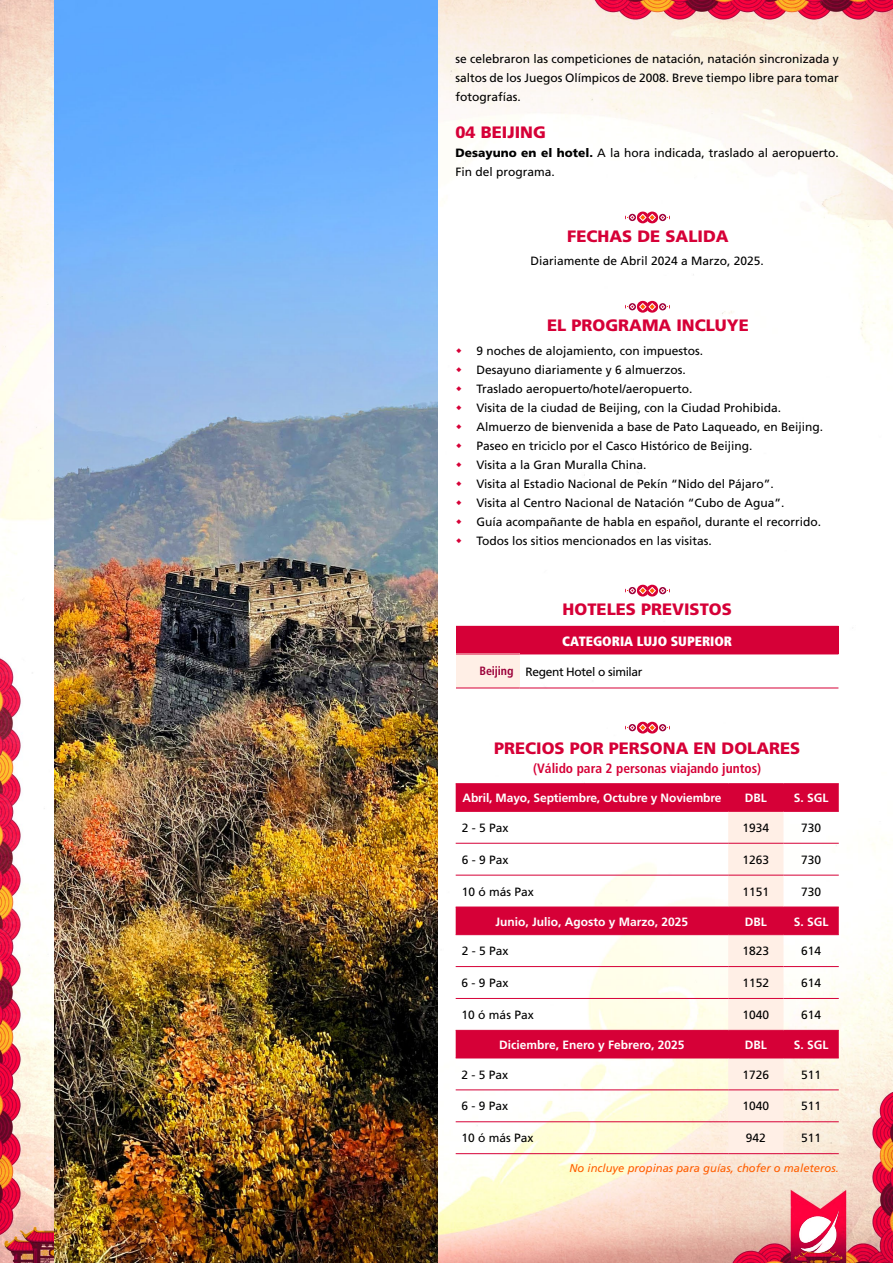
<style>
.page{position:relative;width:893px;height:1263px;background:#fff}
.page>*{position:absolute;margin:0;border:0;box-sizing:border-box;transform-origin:0 0}
.t1{font:900 16.5px "Frutiger";color:#d60037}
.t2{font:700 condensed 13.5px "Frutiger";color:#d60037}
.t3{font:900 condensed 13.5px "Frutiger";color:#fff}
.t4{font:12px/19px "Frutiger";color:#000}
.t5{font:700 12px "Frutiger";color:#fff}
.t6{font:12px "Frutiger";letter-spacing:-.03em;color:#000}
.t7{font:italic 11.25px "Frutiger";color:#ff5e00}
.s1{font-weight:900}
.s2{font-weight:700;font-stretch:condensed;color:#9b0039}
</style>
<div class="page">
<img style="left:0;top:0;width:893px;height:1263px">
<img style="left:800px;top:1210px;width:39px;height:43px">
<div style="left:456px;top:626px;width:382px;height:28px;background:#d60037"></div>
<div style="left:456px;top:654px;width:63px;height:34px;background:#ffefe6"></div>
<hr style="left:456px;top:654px;width:63px;height:1px;background:#d60037">
<hr style="left:456px;top:688px;width:63px;height:1px;background:#d60037">
<hr style="left:519px;top:654px;width:319px;height:1px;background:#d60037">
<hr style="left:519px;top:688px;width:319px;height:1px;background:#d60037">
<svg style="left:456px;top:784px;width:383px;height:273px"></svg>
<svg style="left:728px;top:812px;width:55px;height:341px;background:#f8c7c9"></svg>
<hr style="left:456px;top:783px;width:272px;height:1px;background:#d60037">
<hr style="left:456px;top:907px;width:272px;height:1px;background:#d60037">
<hr style="left:456px;top:1030px;width:272px;height:1px;background:#d60037">
<hr style="left:456px;top:1153px;width:272px;height:1px;background:#d60037">
<hr style="left:728px;top:783px;width:55px;height:1px;background:#d60037">
<hr style="left:783px;top:783px;width:56px;height:1px;background:#d60037">
<hr style="left:728px;top:907px;width:55px;height:1px;background:#d60037">
<hr style="left:783px;top:907px;width:56px;height:1px;background:#d60037">
<hr style="left:728px;top:1030px;width:55px;height:1px;background:#d60037">
<hr style="left:783px;top:1030px;width:56px;height:1px;background:#d60037">
<hr style="left:456px;top:811px;width:272px;height:1px;background:#d60037">
<hr style="left:456px;top:934px;width:272px;height:1px;background:#d60037">
<hr style="left:456px;top:1057px;width:272px;height:1px;background:#d60037">
<hr style="left:456px;top:843px;width:272px;height:1px;background:#d60037">
<hr style="left:456px;top:875px;width:272px;height:1px;background:#d60037">
<hr style="left:456px;top:966px;width:272px;height:1px;background:#d60037">
<hr style="left:456px;top:998px;width:272px;height:1px;background:#d60037">
<hr style="left:456px;top:1089px;width:272px;height:1px;background:#d60037">
<hr style="left:456px;top:1121px;width:272px;height:1px;background:#d60037">
<hr style="left:783px;top:811px;width:56px;height:1px;background:#d60037">
<hr style="left:783px;top:843px;width:56px;height:1px;background:#d60037">
<hr style="left:783px;top:934px;width:56px;height:1px;background:#d60037">
<hr style="left:783px;top:966px;width:56px;height:1px;background:#d60037">
<hr style="left:783px;top:1057px;width:56px;height:1px;background:#d60037">
<hr style="left:783px;top:1089px;width:56px;height:1px;background:#d60037">
<hr style="left:783px;top:875px;width:56px;height:1px;background:#d60037">
<hr style="left:783px;top:998px;width:56px;height:1px;background:#d60037">
<hr style="left:783px;top:1121px;width:56px;height:1px;background:#d60037">
<hr style="left:783px;top:1153px;width:56px;height:1px;background:#d60037">
<hr style="left:728px;top:811px;width:55px;height:1px;background:#d60037">
<hr style="left:728px;top:843px;width:55px;height:1px;background:#d60037">
<hr style="left:728px;top:934px;width:55px;height:1px;background:#d60037">
<hr style="left:728px;top:966px;width:55px;height:1px;background:#d60037">
<hr style="left:728px;top:1057px;width:55px;height:1px;background:#d60037">
<hr style="left:728px;top:1089px;width:55px;height:1px;background:#d60037">
<hr style="left:728px;top:875px;width:55px;height:1px;background:#d60037">
<hr style="left:728px;top:998px;width:55px;height:1px;background:#d60037">
<hr style="left:728px;top:1121px;width:55px;height:1px;background:#d60037">
<hr style="left:728px;top:1153px;width:55px;height:1px;background:#d60037">
<svg style="left:625px;top:211px;width:45px;height:13px"></svg>
<svg style="left:625px;top:300px;width:45px;height:13px"></svg>
<svg style="left:625px;top:584px;width:45px;height:13px"></svg>
<svg style="left:625px;top:721px;width:45px;height:13px"></svg>
<hr style="left:0;top:582px;width:1px;height:74px;background:#fff">
<img style="left:54px;top:0;width:383px;height:1263px">
<svg style="left:456px;top:348px;width:5px;height:5px"></svg>
<svg style="left:456px;top:367px;width:5px;height:5px"></svg>
<svg style="left:456px;top:386px;width:5px;height:5px"></svg>
<svg style="left:456px;top:405px;width:5px;height:5px"></svg>
<svg style="left:456px;top:424px;width:5px;height:5px"></svg>
<svg style="left:456px;top:443px;width:5px;height:5px"></svg>
<svg style="left:456px;top:462px;width:5px;height:5px"></svg>
<svg style="left:456px;top:481px;width:5px;height:5px"></svg>
<svg style="left:456px;top:500px;width:5px;height:5px"></svg>
<svg style="left:456px;top:519px;width:5px;height:5px"></svg>
<svg style="left:456px;top:538px;width:5px;height:5px"></svg>
<p class="t4" style="left:455px;top:50px;width:385px;text-align:justify">se celebraron las competiciones de natación, natación sincronizada y saltos de los Juegos Olímpicos de 2008. Breve tiempo libre para tomar fotografías.</p>
<h1 class="t1" style="left:455px;top:123px;width:92px">04 BEIJING</h1>
<p class="t4" style="left:455px;top:143px;width:385px"><span class="s1">Desayuno en el hotel.</span> A la hora indicada, traslado al aeropuerto.<br>Fin del programa.</p>
<h1 class="t1" style="left:567px;top:226px;width:163px">FECHAS DE SALIDA</h1>
<p class="t4" style="left:530px;top:251px;width:235px">Diariamente de Abril 2024 a Marzo, 2025.</p>
<h1 class="t1" style="left:547px;top:315px;width:203px">EL PROGRAMA INCLUYE</h1>
<p class="t4" style="left:476px;top:341px;width:348px">9 noches de alojamiento, con impuestos.<br>Desayuno diariamente y 6 almuerzos.<br>Traslado aeropuerto/hotel/aeropuerto.<br>Visita de la ciudad de Beijing, con la Ciudad Prohibida.<br>Almuerzo de bienvenida a base de Pato Laqueado, en Beijing.<br>Paseo en triciclo por el Casco Histórico de Beijing.<br>Visita a la Gran Muralla China.<br>Visita al Estadio Nacional de Pekín “Nido del Pájaro”.<br>Visita al Centro Nacional de Natación “Cubo de Agua”.<br>Guía acompañante de habla en español, durante el recorrido.<br>Todos los sitios mencionados en las visitas.</p>
<h1 class="t1" style="left:563px;top:600px;width:171px">HOTELES PREVISTOS</h1>
<p class="t3" style="left:562px;top:632px;width:171px">CATEGORIA LUJO SUPERIOR</p>
<p class="t6" style="left:479px;top:664px;width:165px"><span class="s2">Beijing</span> Regent Hotel o similar</p>
<h1 class="t1" style="left:494px;top:738px;width:308px">PRECIOS POR PERSONA EN DOLARES</h1>
<p class="t2" style="left:533px;top:760px;width:230px">(Válido para 2 personas viajando juntos)</p>
<p class="t5" style="left:462px;top:791px;width:260px">Abril, Mayo, Septiembre, Octubre y Noviembre</p>
<p class="t5" style="left:745px;top:791px;width:23px">DBL</p>
<p class="t5" style="left:794px;top:791px;width:36px">S. SGL</p>
<p class="t4" style="left:462px;top:818px;width:48px">2 - 5 Pax</p>
<p class="t4" style="left:742px;top:818px;width:28px">1934</p>
<p class="t4" style="left:801px;top:818px;width:22px">730</p>
<p class="t4" style="left:462px;top:850px;width:48px">6 - 9 Pax</p>
<p class="t4" style="left:742px;top:850px;width:28px">1263</p>
<p class="t4" style="left:801px;top:850px;width:22px">730</p>
<p class="t4" style="left:462px;top:882px;width:74px">10 ó más Pax</p>
<p class="t4" style="left:742px;top:882px;width:28px">1151</p>
<p class="t4" style="left:801px;top:882px;width:22px">730</p>
<p class="t5" style="left:496px;top:914px;width:194px">Junio, Julio, Agosto y Marzo, 2025</p>
<p class="t5" style="left:745px;top:914px;width:23px">DBL</p>
<p class="t5" style="left:794px;top:914px;width:36px">S. SGL</p>
<p class="t4" style="left:462px;top:941px;width:48px">2 - 5 Pax</p>
<p class="t4" style="left:742px;top:941px;width:28px">1823</p>
<p class="t4" style="left:801px;top:941px;width:22px">614</p>
<p class="t4" style="left:462px;top:973px;width:48px">6 - 9 Pax</p>
<p class="t4" style="left:742px;top:973px;width:28px">1152</p>
<p class="t4" style="left:801px;top:973px;width:22px">614</p>
<p class="t4" style="left:462px;top:1005px;width:74px">10 ó más Pax</p>
<p class="t4" style="left:742px;top:1005px;width:28px">1040</p>
<p class="t4" style="left:801px;top:1005px;width:22px">614</p>
<p class="t5" style="left:499px;top:1037px;width:187px">Diciembre, Enero y Febrero, 2025</p>
<p class="t5" style="left:745px;top:1037px;width:23px">DBL</p>
<p class="t5" style="left:794px;top:1037px;width:36px">S. SGL</p>
<p class="t4" style="left:462px;top:1065px;width:48px">2 - 5 Pax</p>
<p class="t4" style="left:742px;top:1065px;width:28px">1726</p>
<p class="t4" style="left:801px;top:1065px;width:22px">511</p>
<p class="t4" style="left:462px;top:1097px;width:48px">6 - 9 Pax</p>
<p class="t4" style="left:742px;top:1097px;width:28px">1040</p>
<p class="t4" style="left:801px;top:1097px;width:22px">511</p>
<p class="t4" style="left:462px;top:1128px;width:74px">10 ó más Pax</p>
<p class="t4" style="left:746px;top:1128px;width:22px">942</p>
<p class="t4" style="left:801px;top:1128px;width:22px">511</p>
<p class="t7" style="left:569px;top:1161px;width:271px">No incluye propinas para guías, chofer o maleteros.</p>
</div>
